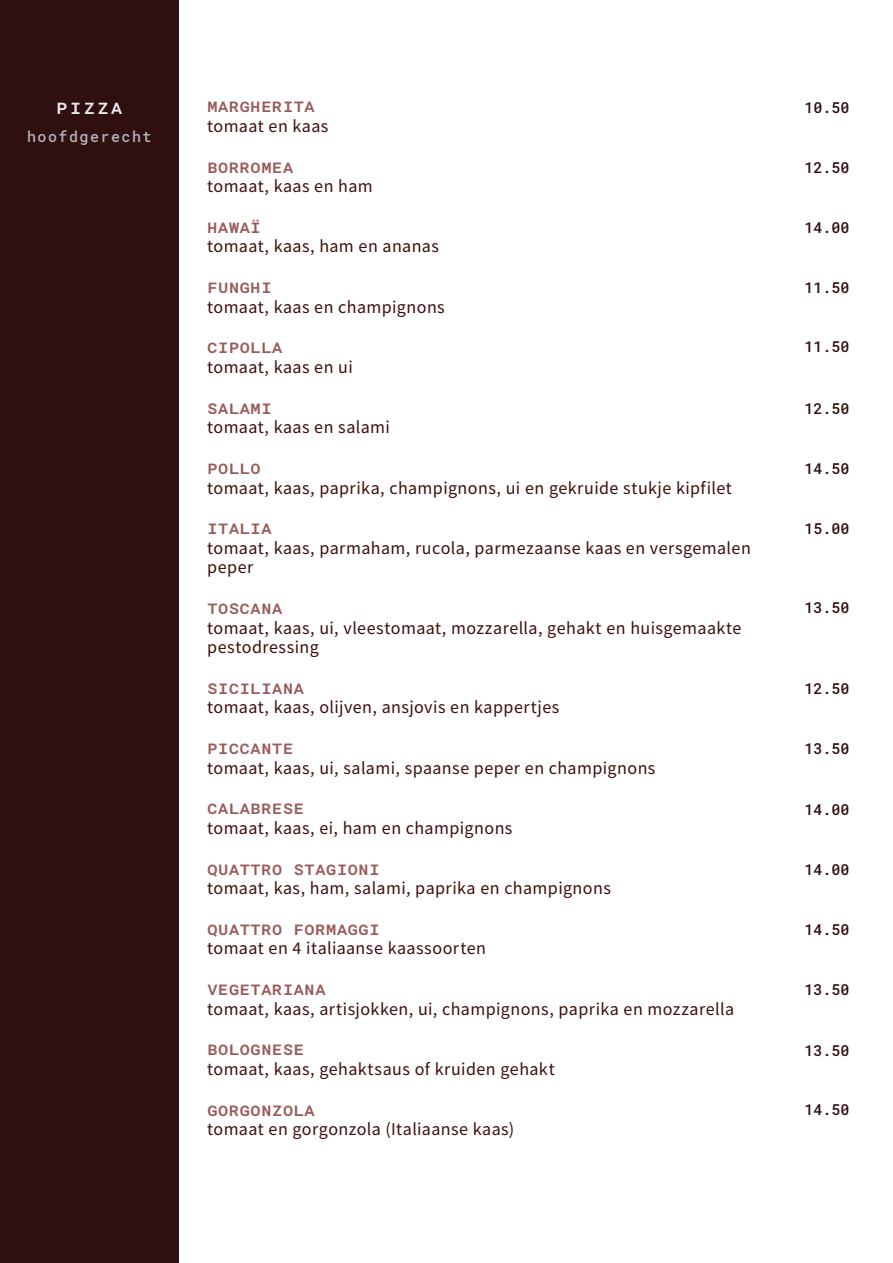
<style>
.page{position:relative;width:893px;height:1263px;background:#fff}
.page>*{position:absolute;margin:0;border:0;box-sizing:border-box;transform-origin:0 0}
.Categorie_kop{font:500 19.5px "Roboto Mono";color:#e9eaeb}
.Gerecht_omschrijving{font:18px/19.5px "Source Sans Pro";letter-spacing:.025em;color:#3f0e0f}
.Gerecht{font:500 18px "Roboto Mono";color:#9a5a5a}
.prijs{font:500 15px "Roboto Mono";color:#300f11}
.categorie_kop_sub{font:500 15px "Roboto Mono";letter-spacing:.1em;color:#b2b3b7}
</style>
<div class="page">
<div style="left:0;top:0;width:179px;height:1263px;background:#300f11"></div>
<p class="Categorie_kop" style="left:56px;top:93px;width:67px">PIZZA</p>
<p class="categorie_kop_sub" style="left:27px;top:126px;width:126px">hoofdgerecht</p>
<p class="Gerecht" style="left:207px;top:93px;width:109px">Margherita</p>
<p class="Gerecht_omschrijving" style="left:207px;top:116px;width:123px">tomaat en kaas</p>
<p class="Gerecht" style="left:207px;top:154px;width:88px">Borromea</p>
<p class="Gerecht_omschrijving" style="left:207px;top:176px;width:167px">tomaat, kaas en ham</p>
<p class="Gerecht" style="left:207px;top:214px;width:55px">H awaï</p>
<p class="Gerecht_omschrijving" style="left:207px;top:237px;width:233px">tomaat, kaas, ham en ananas</p>
<p class="Gerecht" style="left:207px;top:274px;width:66px">Funghi</p>
<p class="Gerecht_omschrijving" style="left:207px;top:297px;width:239px">tomaat, kaas en champignons</p>
<p class="Gerecht" style="left:207px;top:334px;width:77px">Cipolla</p>
<p class="Gerecht_omschrijving" style="left:207px;top:357px;width:147px">tomaat, kaas en ui</p>
<p class="Gerecht" style="left:207px;top:395px;width:66px">Salami</p>
<p class="Gerecht_omschrijving" style="left:207px;top:417px;width:184px">tomaat, kaas en salami</p>
<p class="Gerecht" style="left:207px;top:455px;width:55px">Pollo</p>
<p class="Gerecht_omschrijving" style="left:207px;top:478px;width:526px">tomaat, kaas, paprika, champignons, ui en gekruide stukje kipfilet</p>
<p class="Gerecht" style="left:207px;top:515px;width:66px">Italia</p>
<p class="Gerecht_omschrijving" style="left:207px;top:538px;width:545px">tomaat, kaas, parmaham, rucola, parmezaanse kaas en versgemalen peper</p>
<p class="Gerecht" style="left:207px;top:595px;width:77px">Toscana</p>
<p class="Gerecht_omschrijving" style="left:207px;top:618px;width:536px">tomaat, kaas, ui, vleestomaat, mozzarella, gehakt en huisgemaakte pestodressing</p>
<p class="Gerecht" style="left:207px;top:675px;width:99px">Siciliana</p>
<p class="Gerecht_omschrijving" style="left:207px;top:697px;width:354px">tomaat, kaas, olijven, ansjovis en kappertjes</p>
<p class="Gerecht" style="left:207px;top:735px;width:88px">Piccante</p>
<p class="Gerecht_omschrijving" style="left:207px;top:758px;width:450px">tomaat, kaas, ui, salami, spaanse peper en champignons</p>
<p class="Gerecht" style="left:207px;top:795px;width:99px">Calabrese</p>
<p class="Gerecht_omschrijving" style="left:207px;top:818px;width:307px">tomaat, kaas, ei, ham en champignons</p>
<p class="Gerecht" style="left:207px;top:856px;width:174px">Quattro Stagioni</p>
<p class="Gerecht_omschrijving" style="left:207px;top:878px;width:405px">tomaat, kas, ham, salami, paprika en champignons</p>
<p class="Gerecht" style="left:207px;top:916px;width:174px">Quattro Formaggi</p>
<p class="Gerecht_omschrijving" style="left:207px;top:938px;width:280px">tomaat en 4 italiaanse kaassoorten</p>
<p class="Gerecht" style="left:207px;top:976px;width:120px">Vegetariana</p>
<p class="Gerecht_omschrijving" style="left:207px;top:999px;width:528px">tomaat, kaas, artisjokken, ui, champignons, paprika en mozzarella</p>
<p class="Gerecht" style="left:207px;top:1036px;width:99px">Bolognese</p>
<p class="Gerecht_omschrijving" style="left:207px;top:1059px;width:349px">tomaat, kaas, gehaktsaus of kruiden gehakt</p>
<p class="Gerecht" style="left:207px;top:1097px;width:109px">Gorgonzola</p>
<p class="Gerecht_omschrijving" style="left:207px;top:1119px;width:309px">tomaat en gorgonzola (Italiaanse kaas)</p>
<p class="prijs" style="left:805px;top:97px;width:46px">10.50</p>
<p class="prijs" style="left:805px;top:157px;width:46px">12.50</p>
<p class="prijs" style="left:805px;top:217px;width:46px">14.00</p>
<p class="prijs" style="left:805px;top:277px;width:46px">11.50</p>
<p class="prijs" style="left:805px;top:336px;width:46px">11.50</p>
<p class="prijs" style="left:805px;top:398px;width:46px">12.50</p>
<p class="prijs" style="left:805px;top:458px;width:46px">14.50</p>
<p class="prijs" style="left:805px;top:518px;width:46px">15.00</p>
<p class="prijs" style="left:805px;top:597px;width:46px">13.50</p>
<p class="prijs" style="left:805px;top:678px;width:46px">12.50</p>
<p class="prijs" style="left:805px;top:738px;width:46px">13.50</p>
<p class="prijs" style="left:805px;top:799px;width:46px">14.00</p>
<p class="prijs" style="left:805px;top:859px;width:46px">14.00</p>
<p class="prijs" style="left:805px;top:919px;width:46px">14.50</p>
<p class="prijs" style="left:805px;top:979px;width:46px">13.50</p>
<p class="prijs" style="left:805px;top:1040px;width:46px">13.50</p>
<p class="prijs" style="left:805px;top:1099px;width:46px">14.50</p>
</div>
